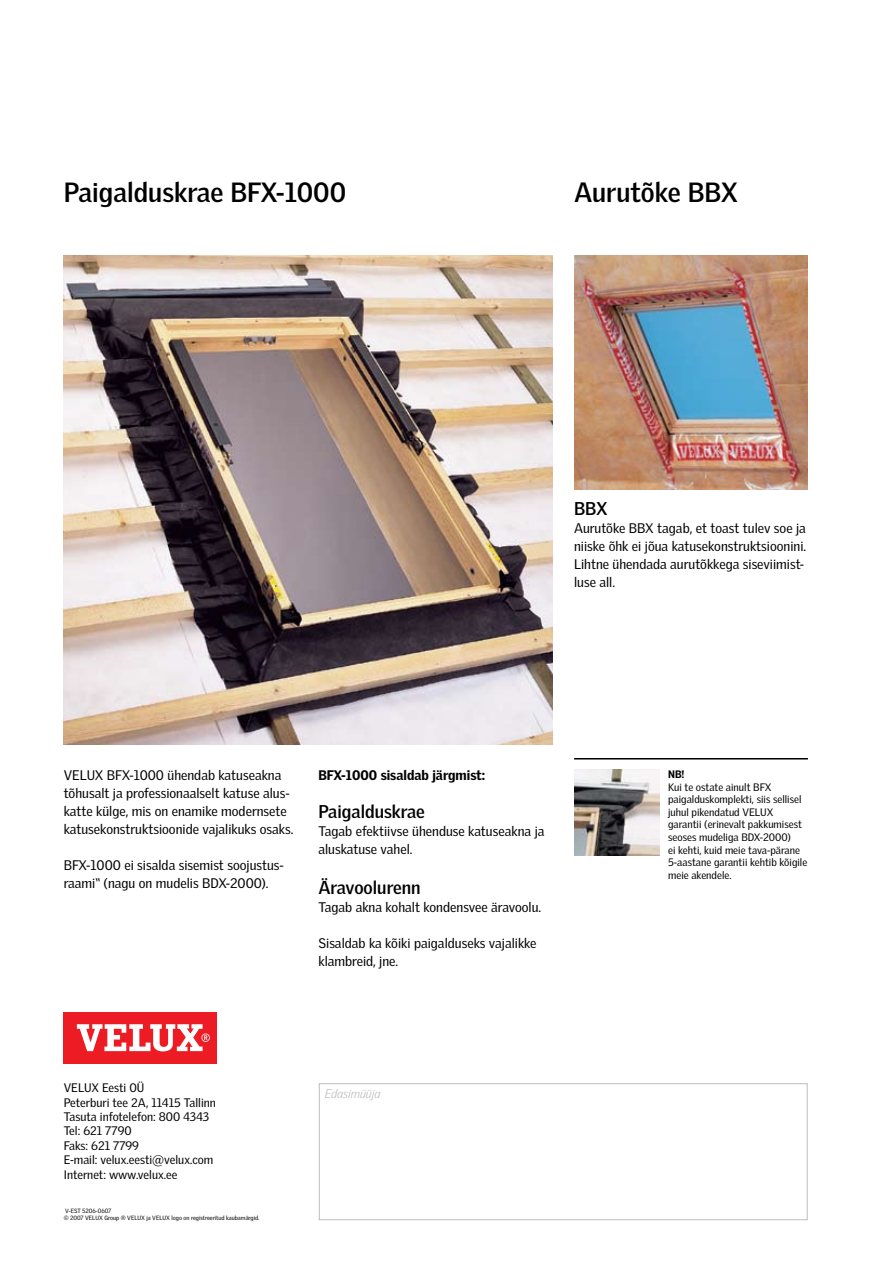
<style>
.page{position:relative;width:893px;height:1263px;background:#fff}
.page>*{position:absolute;margin:0;border:0;box-sizing:border-box;transform-origin:0 0}
.t1{font:700 27px "Velux Gothic";color:#000}
.t2{font:700 18px "Velux Gothic";color:#000}
.t3{font:13.5px/18px "Velux Gothic";color:#000}
.t4{font:900 13.5px "Velux Gothic";color:#000}
.t5{font:12px/14.4px "Velux Gothic";color:#000}
.t6{font:italic 300 12px "Velux Gothic";color:#bcbdc0}
.t7{font:10.5px/12.6px "Velux Gothic";color:#000}
.t8{font:900 10.5px "Velux Gothic";color:#000}
.t9{font:6px/7.2px "Velux Gothic";color:#000}
</style>
<div class="page">
<img style="left:64px;top:255px;width:489px;height:489px">
<hr style="left:574px;top:758px;width:234px;height:1px;background:#000">
<img style="left:574px;top:770px;width:85px;height:85px">
<img style="left:574px;top:255px;width:234px;height:234px">
<div style="left:64px;top:1012px;width:153px;height:51px;background:#ed1c24"></div>
<svg style="left:77px;top:1024px;width:133px;height:27px"></svg>
<div style="left:319px;top:1083px;width:488px;height:137px;border:1px solid #bcbdc0"></div>
<h1 class="t1" style="left:64px;top:175px;width:284px">Paigalduskrae BFX-1000</h1>
<h1 class="t1" style="left:574px;top:175px;width:165px">Aurutõke BBX</h1>
<h2 class="t2" style="left:574px;top:497px;width:35px">BBX</h2>
<p class="t3" style="left:574px;top:518px;width:234px">Aurutõke BBX tagab, et toast tulev soe ja niiske õhk ei jõua katusekonstruktsioonini.<br>Lihtne ühendada aurutõkkega siseviimist&shy;luse all.</p>
<p class="t3" style="left:64px;top:766px;width:231px">VELUX BFX-1000 ühendab katuseakna tõhusalt ja professionaalselt katuse alus&shy;katte külge, mis on enamike modernsete katusekonstruktsioonide vajalikuks osaks.</p>
<p class="t3" style="left:64px;top:856px;width:222px">BFX-1000 ei sisalda sisemist soojustus&shy;raami“ (nagu on mudelis BDX-2000).</p>
<p class="t4" style="left:318px;top:767px;width:168px">BFX-1000 sisaldab järgmist:</p>
<h2 class="t2" style="left:318px;top:800px;width:108px">Paigalduskrae</h2>
<p class="t3" style="left:318px;top:822px;width:228px">Tagab efektiivse ühenduse katuseakna ja aluskatuse vahel.</p>
<h2 class="t2" style="left:318px;top:876px;width:104px">Äravoolurenn</h2>
<p class="t3" style="left:318px;top:897px;width:224px">Tagab akna kohalt kondensvee äravoolu.</p>
<p class="t3" style="left:318px;top:933px;width:220px">Sisaldab ka kõiki paigalduseks vajalikke klambreid, jne.</p>
<p class="t5" style="left:64px;top:1080px;width:154px">VELUX Eesti OÜ<br>Peterburi tee 2A, 11415 Tallinn<br>Tasuta infotelefon: 800 4343<br>Tel: 621 7790<br>Faks: 621 7799<br>E-mail: velux.eesti@velux.com<br>Internet: www.velux.ee</p>
<p class="t9" style="left:64px;top:1207px;width:197px">V-EST 5206-0607<br>© 2007 VELUX Group ® VELUX ja VELUX logo on registreeritud kaubamärgid.</p>
<p class="t6" style="left:325px;top:1087px;width:57px">Edasimüüja</p>
<p class="t8" style="left:668px;top:767px;width:18px">NB!</p>
<p class="t7" style="left:668px;top:780px;width:141px">Kui te ostate ainult BFX paigalduskomplekti, siis sellisel juhul pikendatud VELUX garantii (erinevalt pakkumisest seoses mudeliga BDX-2000)<br>ei kehti, kuid meie tava-pärane<br>5-aastane garantii kehtib kõigile meie akendele.</p>
</div>
